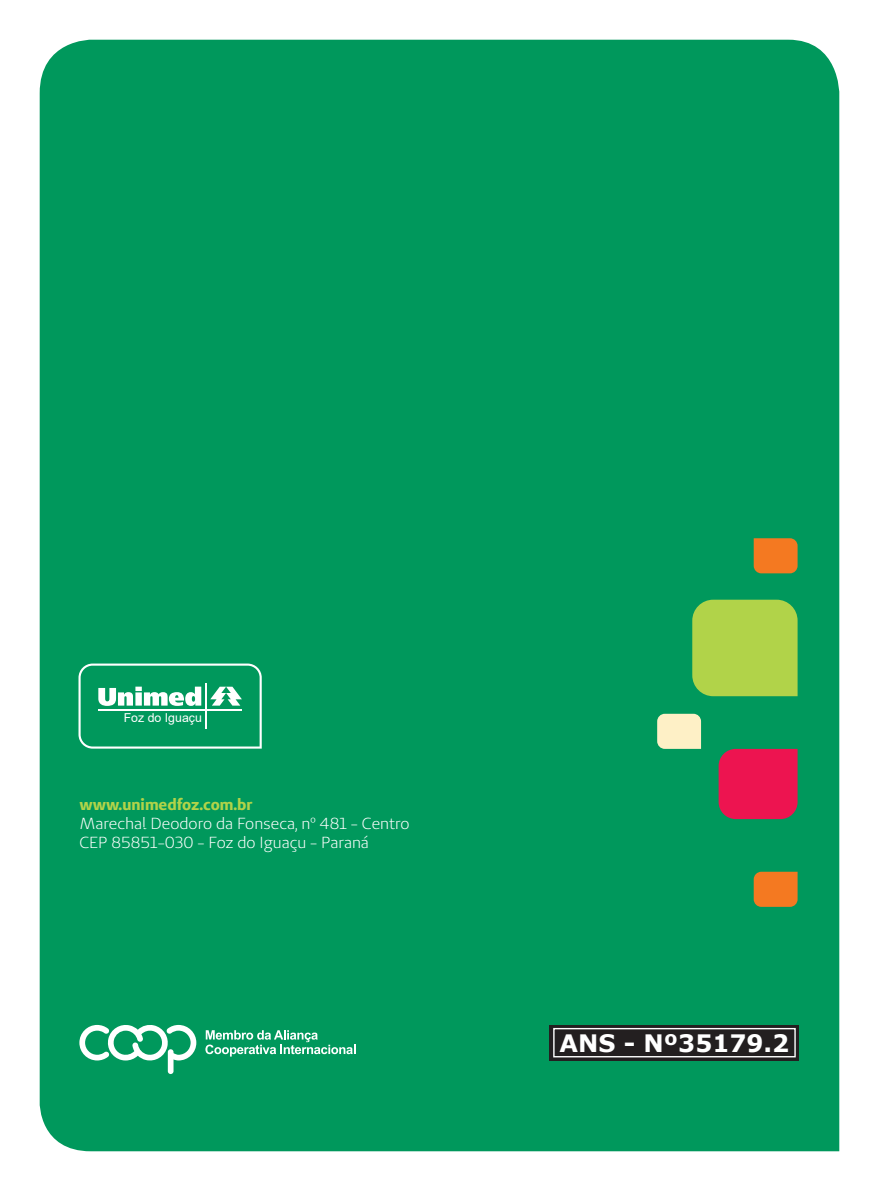
<style>
.page{position:relative;width:879px;height:1191px;background:#fff}
.page>*{position:absolute;margin:0;border:0;box-sizing:border-box;transform-origin:0 0}
.t1{font:700 24px "Verdana";color:#fff}
.t2{font:16px "Unimed Sans";color:#fff}
.t3{font:700 16px "Unimed Sans";color:#b1d349}
.t4{font:12.2px "Arial";color:#fff}
</style>
<div class="page">
<div style="left:40px;top:40px;width:799px;height:1111px;background:#00985c"></div>
<svg style="left:657px;top:714px;width:44px;height:35px;background:#f6edc2"></svg>
<svg style="left:753px;top:871px;width:44px;height:36px;background:#e47a24"></svg>
<div style="left:718px;top:749px;width:79px;height:70px;background:#ed1450"></div>
<div style="left:692px;top:599px;width:105px;height:97px;background:#b1d349"></div>
<svg style="left:753px;top:538px;width:44px;height:35px;background:#e97a23"></svg>
<div style="left:550px;top:1024px;width:249px;height:36px;background:#231f20"></div>
<div style="left:553px;top:1028px;width:243px;height:29px;border:1px solid #fff"></div>
<svg style="left:79px;top:1023px;width:117px;height:51px"></svg>
<svg style="left:205px;top:1030px;width:150px;height:26px;background:#43b387"></svg>
<svg style="left:78px;top:663px;width:184px;height:85px;background:#2ca978"></svg>
<hr style="left:98px;top:709px;width:144px;height:1px;background:#fff">
<p class="t4" style="left:124px;top:709px;width:80px">Foz do Iguaçu</p>
<p class="t3" style="left:79px;top:793px;width:175px">www.unimedfoz.com.br</p>
<p class="t2" style="left:79px;top:813px;width:332px">Marechal Deodoro da Fonseca, nº 481 - Centro</p>
<p class="t2" style="left:79px;top:832px;width:291px">CEP 85851-030 - Foz do Iguaçu - Paraná</p>
<p class="t1" style="left:559px;top:1026px;width:231px">ANS - Nº35179.2</p>
</div>
